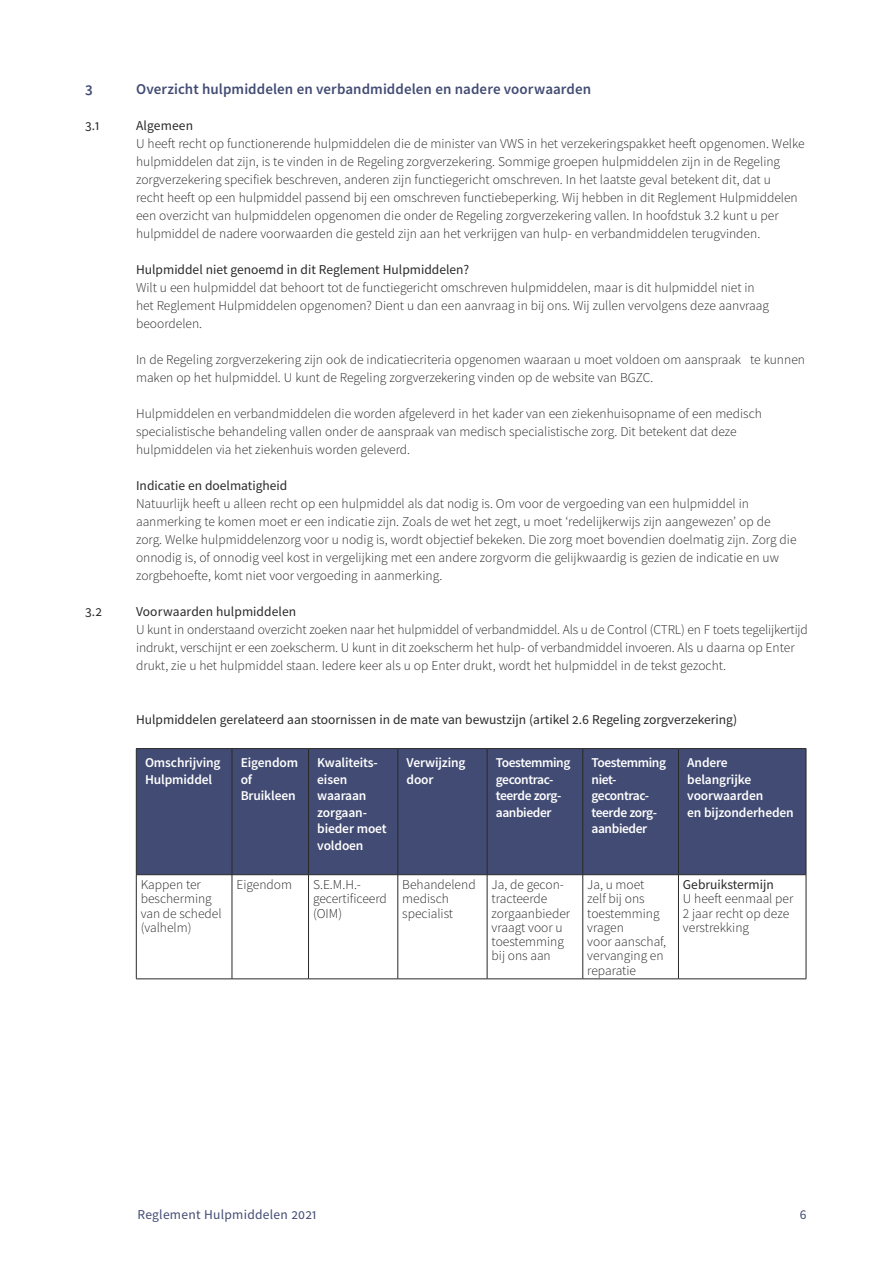
<style>
.page{position:relative;width:893px;height:1263px;background:#fff}
.page>*{position:absolute;margin:0;border:0;box-sizing:border-box;transform-origin:0 0}
.t1{font:600 15px "Source Sans Pro";letter-spacing:.005em;color:#424b73}
.t2{font:300 13.5px/14.2px "Source Sans Pro";color:#292929}
.t3{font:13.5px "Source Sans Pro";color:#292929}
.t4{font:600 13.5px/16.5px "Source Sans Pro";letter-spacing:-.01em;color:#fff}
.t5{font:600 13.5px/16.5px "Source Sans Pro";letter-spacing:-.03em;color:#fff}
.t6{font:13.5px "Source Sans Pro";letter-spacing:.02em;color:#424b73}
</style>
<div class="page">
<div style="left:137px;top:749px;width:669px;height:125px;background:#424b73"></div>
<hr style="left:232px;top:749px;width:1px;height:125px;background:#292929">
<hr style="left:308px;top:749px;width:1px;height:125px;background:#292929">
<hr style="left:398px;top:749px;width:1px;height:125px;background:#292929">
<hr style="left:487px;top:749px;width:1px;height:125px;background:#292929">
<hr style="left:582px;top:749px;width:1px;height:125px;background:#292929">
<hr style="left:678px;top:749px;width:1px;height:125px;background:#292929">
<hr style="left:806px;top:749px;width:1px;height:125px;background:#292929">
<hr style="left:232px;top:875px;width:1px;height:104px;background:#292929">
<hr style="left:308px;top:875px;width:1px;height:104px;background:#292929">
<hr style="left:398px;top:875px;width:1px;height:104px;background:#292929">
<hr style="left:487px;top:875px;width:1px;height:104px;background:#292929">
<hr style="left:582px;top:875px;width:1px;height:104px;background:#292929">
<hr style="left:678px;top:875px;width:1px;height:104px;background:#292929">
<hr style="left:806px;top:875px;width:1px;height:104px;background:#292929">
<hr style="left:136px;top:978px;width:96px;height:1px;background:#292929">
<hr style="left:232px;top:978px;width:76px;height:1px;background:#292929">
<hr style="left:308px;top:978px;width:90px;height:1px;background:#292929">
<hr style="left:398px;top:978px;width:89px;height:1px;background:#292929">
<hr style="left:487px;top:978px;width:96px;height:1px;background:#292929">
<hr style="left:583px;top:978px;width:95px;height:1px;background:#292929">
<hr style="left:678px;top:978px;width:128px;height:1px;background:#292929">
<hr style="left:136px;top:874px;width:96px;height:1px;background:#292929">
<hr style="left:232px;top:874px;width:76px;height:1px;background:#292929">
<hr style="left:136px;top:875px;width:1px;height:104px;background:#292929">
<hr style="left:136px;top:748px;width:96px;height:1px;background:#292929">
<hr style="left:232px;top:748px;width:76px;height:1px;background:#292929">
<hr style="left:308px;top:748px;width:90px;height:1px;background:#292929">
<hr style="left:398px;top:748px;width:89px;height:1px;background:#292929">
<hr style="left:487px;top:748px;width:96px;height:1px;background:#292929">
<hr style="left:583px;top:748px;width:95px;height:1px;background:#292929">
<hr style="left:678px;top:748px;width:128px;height:1px;background:#292929">
<hr style="left:308px;top:874px;width:90px;height:1px;background:#292929">
<hr style="left:398px;top:874px;width:89px;height:1px;background:#292929">
<hr style="left:487px;top:874px;width:96px;height:1px;background:#292929">
<hr style="left:583px;top:874px;width:95px;height:1px;background:#292929">
<hr style="left:678px;top:874px;width:128px;height:1px;background:#292929">
<hr style="left:136px;top:749px;width:1px;height:125px;background:#292929">
<p class="t1" style="left:85px;top:79px;width:9px">3</p>
<p class="t1" style="left:136px;top:79px;width:457px">Overzicht hulpmiddelen en verbandmiddelen en nadere voorwaarden</p>
<p class="t3" style="left:85px;top:117px;width:16px">3.1</p>
<p class="t3" style="left:136px;top:117px;width:59px">Algemeen</p>
<p class="t2" style="left:136px;top:135px;width:670px;line-height:18px">U heeft recht op functionerende hulpmiddelen die de minister van VWS in het verzekeringspakket heeft opgenomen. Welke hulpmiddelen dat zijn, is te vinden in de Regeling zorgverzekering. Sommige groepen hulpmiddelen zijn in de Regeling zorgverzekering specifiek beschreven, anderen zijn functiegericht omschreven. In het laatste geval betekent dit, dat u<br>recht heeft op een hulpmiddel passend bij een omschreven functiebeperking. Wij hebben in dit Reglement Hulpmiddelen een overzicht van hulpmiddelen opgenomen die onder de Regeling zorgverzekering vallen. In hoofdstuk 3.2 kunt u per hulpmiddel de nadere voorwaarden die gesteld zijn aan het verkrijgen van hulp- en verbandmiddelen terugvinden.</p>
<p class="t3" style="left:136px;top:261px;width:335px">Hulpmiddel niet genoemd in dit Reglement Hulpmiddelen?</p>
<p class="t2" style="left:136px;top:279px;width:634px;line-height:18px">Wilt u een hulpmiddel dat behoort tot de functiegericht omschreven hulpmiddelen, maar is dit hulpmiddel niet in het Reglement Hulpmiddelen opgenomen? Dient u dan een aanvraag in bij ons. Wij zullen vervolgens deze aanvraag beoordelen.</p>
<p class="t2" style="left:136px;top:351px;width:670px;line-height:18px">In de Regeling zorgverzekering zijn ook de indicatiecriteria opgenomen waaraan u moet voldoen om aanspraak te kunnen maken op het hulpmiddel. U kunt de Regeling zorgverzekering vinden op de website van BGZC.</p>
<p class="t2" style="left:136px;top:405px;width:627px;line-height:18px">Hulpmiddelen en verbandmiddelen die worden afgeleverd in het kader van een ziekenhuisopname of een medisch specialistische behandeling vallen onder de aanspraak van medisch specialistische zorg. Dit betekent dat deze hulpmiddelen via het ziekenhuis worden geleverd.</p>
<p class="t3" style="left:136px;top:477px;width:153px">Indicatie en doelmatigheid</p>
<p class="t2" style="left:136px;top:495px;width:662px;line-height:18px">Natuurlijk heeft u alleen recht op een hulpmiddel als dat nodig is. Om voor de vergoeding van een hulpmiddel in aanmerking te komen moet er een indicatie zijn. Zoals de wet het zegt, u moet ‘redelijkerwijs zijn aangewezen’ op de zorg. Welke hulpmiddelenzorg voor u nodig is, wordt objectief bekeken. Die zorg moet bovendien doelmatig zijn. Zorg die onnodig is, of onnodig veel kost in vergelijking met een andere zorgvorm die gelijkwaardig is gezien de indicatie en uw zorgbehoefte, komt niet voor vergoeding in aanmerking.</p>
<p class="t3" style="left:85px;top:603px;width:19px">3.2</p>
<p class="t3" style="left:136px;top:603px;width:162px">Voorwaarden hulpmiddelen</p>
<p class="t2" style="left:136px;top:621px;width:673px;line-height:18px">U kunt in onderstaand overzicht zoeken naar het hulpmiddel of verbandmiddel. Als u de Control (CTRL) en F toets tegelijkertijd indrukt, verschijnt er een zoekscherm. U kunt in dit zoekscherm het hulp- of verbandmiddel invoeren. Als u daarna op Enter drukt, zie u het hulpmiddel staan. Iedere keer als u op Enter drukt, wordt het hulpmiddel in de tekst gezocht.</p>
<p class="t3" style="left:136px;top:711px;width:603px">Hulpmiddelen gerelateerd aan stoornissen in de mate van bewustzijn (artikel 2.6 Regeling zorgverzekering)</p>
<p class="t4" style="left:145px;top:754px;width:77px">Omschrijving<br>Hulpmiddel</p>
<p class="t4" style="left:241px;top:754px;width:59px">Eigendom of<br>Bruikleen</p>
<p class="t4" style="left:317px;top:754px;width:71px">Kwaliteits&shy;eisen waaraan zorgaan&shy;bieder moet voldoen</p>
<p class="t4" style="left:407px;top:754px;width:61px">Verwijzing door</p>
<p class="t5" style="left:496px;top:754px;width:76px">Toestemming gecontrac&shy;teerde zorg&shy;aanbieder</p>
<p class="t5" style="left:591px;top:754px;width:76px">Toestemming niet&shy;gecontrac&shy;teerde zorg&shy;aanbieder</p>
<p class="t4" style="left:687px;top:754px;width:108px">Andere belangrijke voorwaarden<br>en bijzonderheden</p>
<p class="t2" style="left:141px;top:877px;width:82px">Kappen ter bescherming van de schedel (valhelm)</p>
<p class="t2" style="left:236px;top:877px;width:57px">Eigendom</p>
<p class="t2" style="left:313px;top:877px;width:75px">S.E.M.H.- gecertificeerd (OIM)</p>
<p class="t2" style="left:402px;top:877px;width:75px">Behandelend medisch specialist</p>
<p class="t2" style="left:492px;top:877px;width:80px">Ja, de gecon&shy;tracteerde zorgaanbieder vraagt voor u toestemming bij ons aan</p>
<p class="t2" style="left:587px;top:877px;width:80px">Ja, u moet zelf bij ons toestemming vragen<br>voor aanschaf, vervanging en reparatie</p>
<p class="t3" style="left:683px;top:876px;width:92px">Gebruikstermijn</p>
<p class="t2" style="left:683px;top:892px;width:112px">U heeft eenmaal per<br>2 jaar recht op deze verstrekking</p>
<p class="t6" style="left:138px;top:1206px;width:181px">Reglement Hulpmiddelen 2021</p>
<p class="t6" style="left:800px;top:1206px;width:8px">6</p>
</div>
